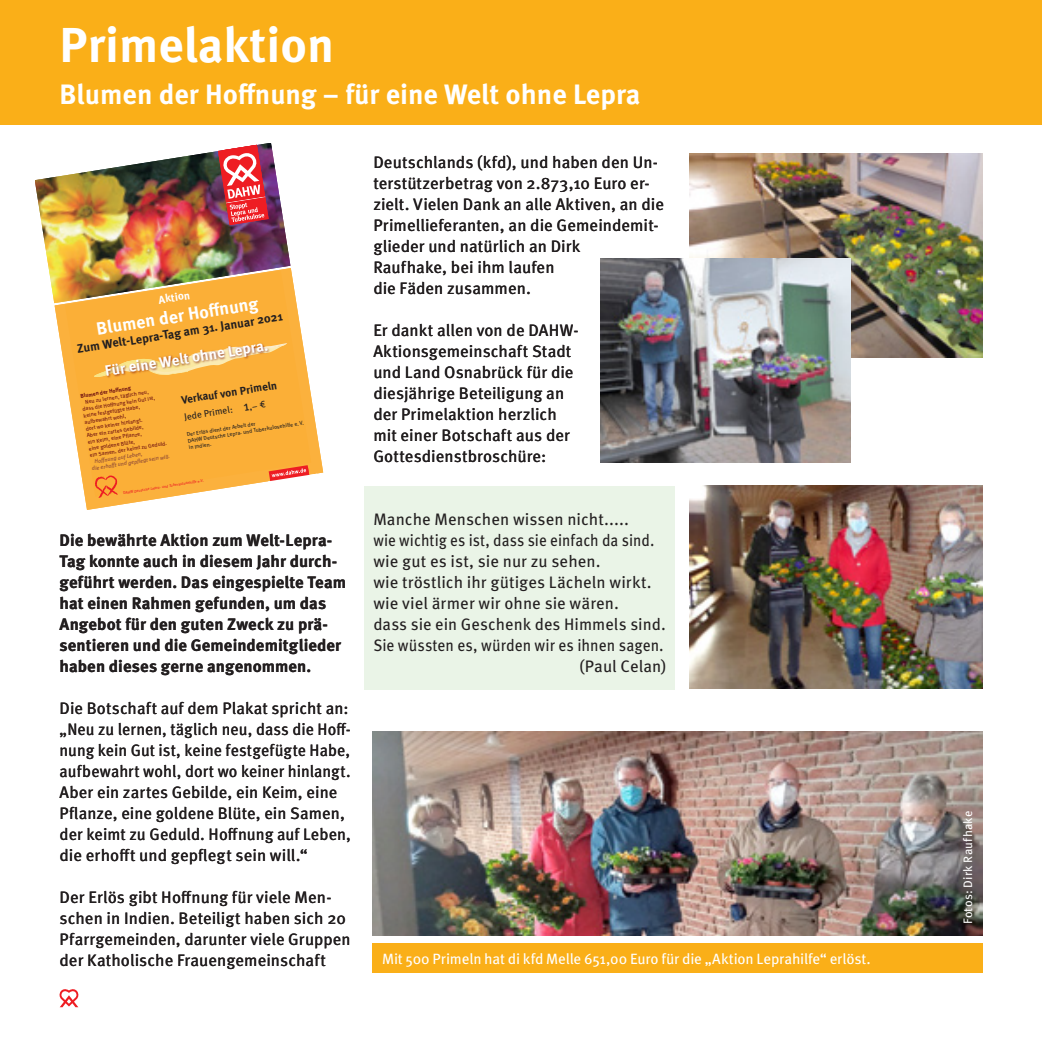
<style>
.page{position:relative;width:1042px;height:1042px;background:#fff}
.page>*{position:absolute;margin:0;border:0;box-sizing:border-box;transform-origin:0 0}
.t1{font:700 49px "Meta OT";color:#fff}
.t2{font:700 28px "Meta OT";color:#fff}
.t3{font:700 17.85px "Meta OT";color:#fff}
.t4{font:16.62px/21px "Meta OT";letter-spacing:.005em;color:#231f20}
.t5{font:16.62px/21px "Meta OT";letter-spacing:.005em;color:#231f20;scale:.95 1}
.t6{font:700 16.62px/21px "Meta OT";letter-spacing:.005em;color:#231f20}
.t7{font:16.62px "Meta OT";letter-spacing:.005em;color:#231f20;scale:.9 1}
.t8{font:16.62px "Meta OT";letter-spacing:.005em;color:#231f20;scale:.92 1}
.t9{font:700 15.05px "Meta OT";color:#fff}
.Fotounterschrift{font:14.88px "Meta OT";letter-spacing:-.01em;color:#fff}
.t10{font:700 12.25px "Meta OT";color:#231f20}
.Fotonachweiß{font:12.25px "Meta OT";letter-spacing:.015em;color:#fff}
.t11{font:700 11.2px "Meta OT";color:#231f20}
.t12{font:700 11.2px "Meta OT";color:#fff}
.t13{font:9.45px "Meta OT";color:#231f20}
.t14{font:5.6px "Meta OT";color:#6d0f11}
.t15{font:5.6px/6.6px "Meta OT";color:#231f20}
.t16{font:italic 5.6px "Meta OT";color:#8a4536}
.t17{font:700 5.6px "Meta OT";color:#6d0f11}
.t18{font:italic 3.85px "Meta OT";color:#ee1d23}
.s1{font-size:13.3px}
.s2{font-style:normal}
</style>
<div class="page">
<svg style="left:59px;top:989px;width:20px;height:18px"></svg>
<img style="left:35px;top:143px;width:255px;height:160px">
<div style="left:365px;top:486px;width:310px;height:204px;background:#eaf4e7"></div>
<div style="left:351px;top:0;width:14px;height:126px;background:#faaf18"></div>
<div style="left:0;top:0;width:1042px;height:124px;background:#faaf18"></div>
<img style="left:690px;top:154px;width:292px;height:203px">
<img style="left:600px;top:259px;width:251px;height:203px">
<img style="left:690px;top:485px;width:292px;height:204px">
<img style="left:372px;top:732px;width:610px;height:203px">
<svg style="left:55px;top:268px;width:268px;height:242px"></svg>
<svg style="left:65px;top:271px;width:246px;height:226px;fill:#fbaf37"></svg>
<svg style="left:94px;top:343px;width:194px;height:35px"></svg>
<svg style="left:95px;top:475px;width:23px;height:24px"></svg>
<svg style="left:218px;top:145px;width:51px;height:80px"></svg>
<div style="left:372px;top:943px;width:610px;height:29px;background:#faaf18"></div>
<svg style="left:268px;top:465px;width:51px;height:29px"></svg>
<svg style="left:208px;top:302px;width:13px;height:15px"></svg>
<svg style="left:115px;top:387px;width:4px;height:5px"></svg>
<svg style="left:110px;top:402px;width:4px;height:4px"></svg>
<svg style="left:101px;top:457px;width:15px;height:11px"></svg>
<p class="t1" style="left:60px;top:14px;width:276px">Primelaktion</p>
<p class="t2" style="left:60px;top:76px;width:582px">Blumen der Hoffnung – für eine Welt ohne Lepra</p>
<p class="t2" style="left:238px;top:76px;width:10px">f</p>
<p class="t12" style="left:158px;top:293px;width:33px;rotate:-9deg">Aktion</p>
<p class="t3" style="left:95px;top:318px;width:165px;rotate:-9deg">Blumen der Hoff nung</p>
<p class="t10" style="left:76px;top:341px;width:210px;rotate:-9deg">Zum Welt-Lepra-Tag am 31. Januar 2021</p>
<p class="t11" style="left:180px;top:393px;width:98px;rotate:-9deg">Verkauf von Primeln</p>
<p class="t13" style="left:183px;top:411px;width:84px;rotate:-9deg">Jede Primel: <span class="s1">1</span>,– €</p>
<p class="t15" style="left:186px;top:431px;width:119px;rotate:-9deg">Der Erlös dient der Arbeit der<br>DAHW Deutsche Lepra- und Tuberkulosehilfe e.V. in Indien.</p>
<p class="t9" style="left:104px;top:361px;width:166px;rotate:-9deg">Für eine Welt ohne Lepra.</p>
<p class="t17" style="left:80px;top:392px;width:53px;rotate:-9deg">Blumen der Hoff nung</p>
<p class="t14" style="left:85px;top:398px;width:66px;rotate:-9deg">Neu zu lernen, täglich neu,</p>
<p class="t14" style="left:82px;top:405px;width:75px;rotate:-9deg">dass die Hoff nung kein Gut ist,</p>
<p class="t14" style="left:83px;top:412px;width:59px;rotate:-9deg">keine festgefügte Habe,</p>
<p class="t14" style="left:84px;top:419px;width:43px;rotate:-9deg">aufbewahrt wohl,</p>
<p class="t14" style="left:85px;top:425px;width:59px;rotate:-9deg">dort wo keiner hinlangt.</p>
<p class="t14" style="left:86px;top:432px;width:59px;rotate:-9deg">Aber ein zartes Gebilde,</p>
<p class="t14" style="left:87px;top:438px;width:56px;rotate:-9deg">ein Keim, eine Pfl anze,</p>
<p class="t14" style="left:88px;top:445px;width:48px;rotate:-9deg">eine goldene Blüte,</p>
<p class="t14" style="left:89px;top:452px;width:79px;rotate:-9deg">ein Samen, der keimt zu Geduld.</p>
<p class="t16" style="left:94px;top:458px;width:50px;rotate:-9deg">Hoff nung auf Leben,</p>
<p class="t16" style="left:91px;top:465px;width:80px;rotate:-9deg">die erhoff t und gepfl egt sein will.</p>
<p class="t18" style="left:123px;top:491px;width:83px;rotate:-9deg"><span class="s2">DAHW</span> Deutsche Lepra- und Tuberkulosehilfe <span class="s2">e.V.</span></p>
<p class="t6" style="left:60px;top:530px;width:288px">Die bewährte Aktion zum Welt-Lepra-Tag konnte auch in diesem Jahr durch&shy;geführt werden. Das eingespielte Team hat einen Rahmen gefunden, um das Angebot für den guten Zweck zu prä&shy;sentieren und die Gemeindemitglieder haben dieses gerne angenommen.</p>
<p class="t4" style="left:60px;top:698px;width:290px">Die Botschaft auf dem Plakat spricht an:</p>
<p class="t5" style="left:60px;top:719px;width:308px">„Neu zu lernen, täglich neu, dass die Hoff&shy;nung kein Gut ist, keine festgefügte Habe, aufbewahrt wohl, dort wo keiner hinlangt.<br>Aber ein zartes Gebilde, ein Keim, eine Pflanze, eine goldene Blüte, ein Samen, der keimt zu Geduld. Hoffnung auf Leben, die erhofft und gepflegt sein will.“</p>
<p class="t4" style="left:60px;top:887px;width:293px">Der Erlös gibt Hoffnung für viele Men&shy;schen in Indien. Beteiligt haben sich 20<br>Pfarrgemeinden, darunter viele Gruppen der Katholische Frauengemeinschaft</p>
<p class="t5" style="left:336px;top:719px;width:7px">f</p>
<p class="t4" style="left:228px;top:824px;width:6px">f</p>
<p class="t4" style="left:119px;top:845px;width:7px">f</p>
<p class="t4" style="left:181px;top:887px;width:7px">f</p>
<p class="t4" style="left:373px;top:152px;width:292px">Deutschlands (kfd), und haben den Un&shy;terstützerbetrag von 2.873,10 Euro er&shy;zielt. Vielen Dank an alle Aktiven, an die Primellieferanten, an die Gemeindemit&shy;glieder und natürlich an Dirk<br>Raufhake, bei ihm laufen<br>die Fäden zusammen.</p>
<p class="t4" style="left:373px;top:320px;width:207px">Er dankt allen von de DAHW-<br>Aktionsgemeinschaft Stadt und Land Osnabrück für die diesjährige Beteiligung an der Primelaktion herzlich mit einer Botschaft aus der<br>Gottesdienstbroschüre:</p>
<p class="t4" style="left:373px;top:509px;width:257px">Manche Menschen wissen nicht.....</p>
<p class="t7" style="left:373px;top:530px;width:314px">wie wichtig es ist, dass sie einfach da sind.</p>
<p class="t4" style="left:373px;top:551px;width:229px">wie gut es ist, sie nur zu sehen.</p>
<p class="t4" style="left:373px;top:572px;width:280px">wie tröstlich ihr gütiges Lächeln wirkt.</p>
<p class="t4" style="left:373px;top:593px;width:247px">wie viel ärmer wir ohne sie wären.</p>
<p class="t4" style="left:373px;top:614px;width:294px">dass sie ein Geschenk des Himmels sind.</p>
<p class="t8" style="left:373px;top:635px;width:317px">Sie wüssten es, würden wir es ihnen sagen.</p>
<p class="t4" style="left:579px;top:656px;width:88px">(Paul Celan)</p>
<p class="Fotounterschrift" style="left:382px;top:949px;width:490px">Mit 500 Primeln hat di kfd Melle 651,00 Euro für die „Aktion Leprahilfe“ erlöst.</p>
<p class="Fotonachweiß" style="left:960px;top:924px;width:115px;rotate:-90deg">Fotos: Dirk Raufhake</p>
</div>
